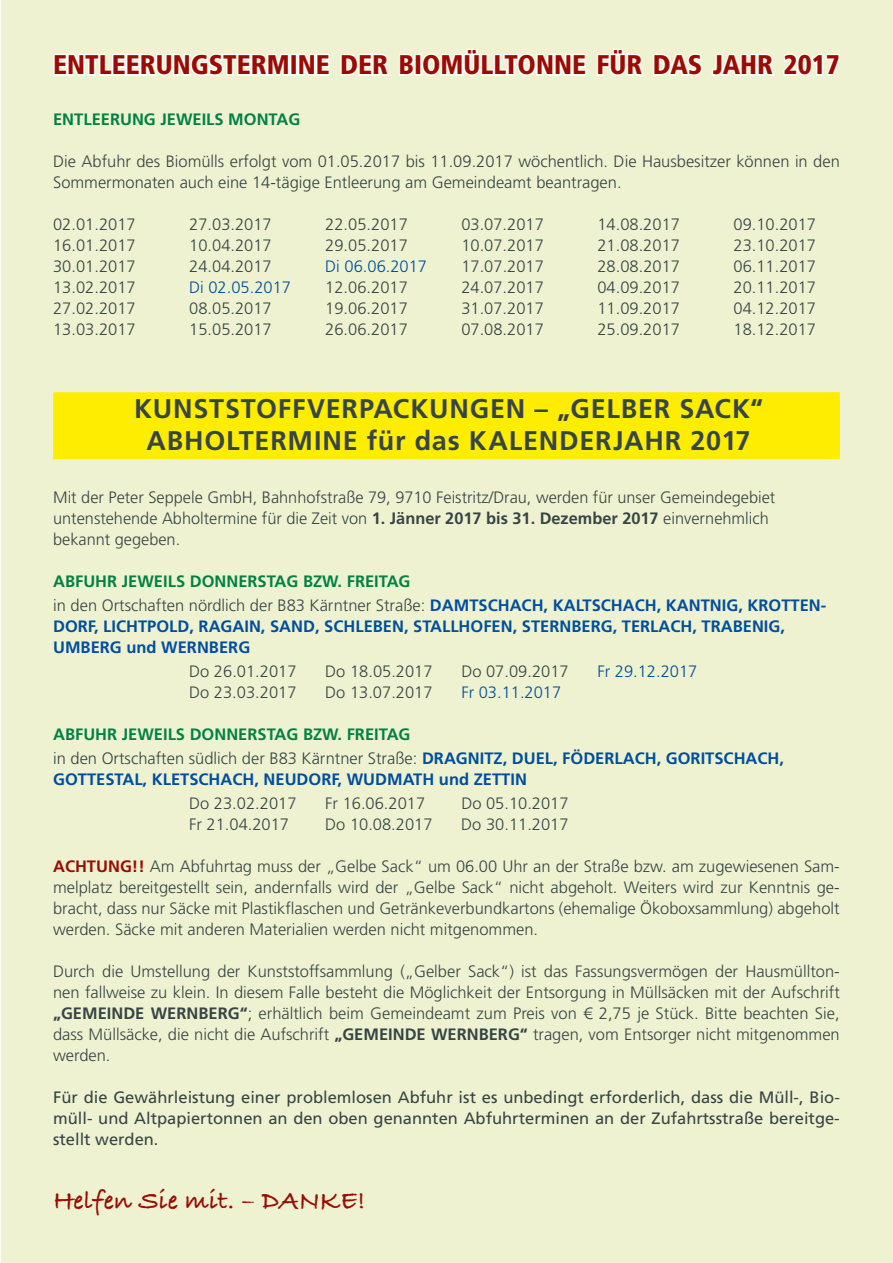
<style>
.page{position:relative;width:893px;height:1263px;background:#fff}
.page>*{position:absolute;margin:0;border:0;box-sizing:border-box;transform-origin:0 0}
.t1{font:700 27px/32.4px "Frutiger";letter-spacing:.03em;color:#364545;text-align:center}
.t2{font:900 condensed 27px "Frutiger";color:#9c0b01}
.t3{font:700 27px "Bradley Hand ITCTT";color:#9c0b01}
.t4{font:300 16.5px/21px "Frutiger";color:#364545}
.t5{font:16.5px/21px "Frutiger";color:#364545;text-align:justify}
.t6{font:700 16.5px/21px "Frutiger";color:#004e9e}
.t7{font:300 16.5px "Frutiger";color:#004e9e}
.t8{font:700 16.5px "Frutiger";color:#008243}
.s1{font-weight:700}
.s2{font-weight:700;color:#008243}
.s3{font-weight:700;color:#004e9e}
.s4{font-weight:700;color:#9c0b01}
.s5{font-family:"Frutiger LT Com"}
</style>
<div class="page">
<div style="left:1px;top:0;width:892px;height:1263px;background:#eef2d1"></div>
<div style="left:53px;top:392px;width:787px;height:35px;background:#ffed00"></div>
<div style="left:53px;top:425px;width:787px;height:34px;background:#ffed00"></div>
<svg style="left:53px;top:53px;width:278px;height:23px"></svg>
<svg style="left:340px;top:48px;width:247px;height:28px"></svg>
<svg style="left:596px;top:48px;width:48px;height:28px"></svg>
<svg style="left:653px;top:53px;width:50px;height:23px"></svg>
<svg style="left:711px;top:53px;width:129px;height:23px"></svg>
<h1 class="t2" style="left:53px;top:49px;width:788px">ENTLEERUNGSTERMINE DER BIOMÜLLTONNE FÜR DAS JAHR 2017</h1>
<p class="t8" style="left:53px;top:109px;width:249px">ENTLEERUNG JEWEILS MONTAG</p>
<p class="t4" style="left:53px;top:151px;width:788px">Die Abfuhr des Biomülls erfolgt vom 01.05.2017 bis 11.09.2017 wöchentlich. Die Hausbesitzer können in den<br>Sommermonaten auch eine 14-tägige Entleerung am Gemeindeamt beantragen.</p>
<p class="t4" style="left:53px;top:214px;width:84px">02.01.2017</p>
<p class="t4" style="left:189px;top:214px;width:84px">27.03.2017</p>
<p class="t4" style="left:325px;top:214px;width:84px">22.05.2017</p>
<p class="t4" style="left:461px;top:214px;width:84px">03.07.2017</p>
<p class="t4" style="left:597px;top:214px;width:84px">14.08.2017</p>
<p class="t4" style="left:733px;top:214px;width:84px">09.10.2017</p>
<p class="t4" style="left:53px;top:235px;width:84px">16.01.2017</p>
<p class="t4" style="left:189px;top:235px;width:84px">10.04.2017</p>
<p class="t4" style="left:325px;top:235px;width:84px">29.05.2017</p>
<p class="t4" style="left:461px;top:235px;width:84px">10.07.2017</p>
<p class="t4" style="left:597px;top:235px;width:84px">21.08.2017</p>
<p class="t4" style="left:733px;top:235px;width:84px">23.10.2017</p>
<p class="t4" style="left:53px;top:256px;width:84px">30.01.2017</p>
<p class="t4" style="left:189px;top:256px;width:84px">24.04.2017</p>
<p class="t7" style="left:325px;top:257px;width:103px">Di 06.06.2017</p>
<p class="t4" style="left:461px;top:256px;width:84px">17.07.2017</p>
<p class="t4" style="left:597px;top:256px;width:84px">28.08.2017</p>
<p class="t4" style="left:733px;top:256px;width:84px">06.11.2017</p>
<p class="t4" style="left:53px;top:277px;width:84px">13.02.2017</p>
<p class="t7" style="left:189px;top:278px;width:103px">Di 02.05.2017</p>
<p class="t4" style="left:325px;top:277px;width:84px">12.06.2017</p>
<p class="t4" style="left:461px;top:277px;width:84px">24.07.2017</p>
<p class="t4" style="left:597px;top:277px;width:84px">04.09.2017</p>
<p class="t4" style="left:733px;top:277px;width:84px">20.11.2017</p>
<p class="t4" style="left:53px;top:298px;width:84px">27.02.2017</p>
<p class="t4" style="left:189px;top:298px;width:84px">08.05.2017</p>
<p class="t4" style="left:325px;top:298px;width:84px">19.06.2017</p>
<p class="t4" style="left:461px;top:298px;width:84px">31.07.2017</p>
<p class="t4" style="left:597px;top:298px;width:84px">11.09.2017</p>
<p class="t4" style="left:733px;top:298px;width:84px">04.12.2017</p>
<p class="t4" style="left:53px;top:319px;width:84px">13.03.2017</p>
<p class="t4" style="left:189px;top:319px;width:84px">15.05.2017</p>
<p class="t4" style="left:325px;top:319px;width:84px">26.06.2017</p>
<p class="t4" style="left:461px;top:319px;width:84px">07.08.2017</p>
<p class="t4" style="left:597px;top:319px;width:84px">25.09.2017</p>
<p class="t4" style="left:733px;top:319px;width:84px">18.12.2017</p>
<h1 class="t1" style="left:134px;top:392px;width:631px">KUNSTSTOFFVERPACKUNGEN – „GELBER SACK“<br>ABHOLTERMINE für das KALENDERJAHR 2017</h1>
<p class="t4" style="left:53px;top:487px;width:724px">Mit der Peter Seppele GmbH, Bahnhofstraße 79, 9710 Feistritz/Drau, werden für unser Gemeindegebiet untenstehende Abholtermine für die Zeit von <span class="s1">1. Jänner 2017 bis 31. Dezember 2017</span> einvernehmlich bekannt gegeben.</p>
<p class="t4" style="left:53px;top:569px;width:775px;line-height:24px"><span class="s2">ABFUHR JEWEILS DONNERSTAG BZW. FREITAG<br></span>in den Ortschaften nördlich der B83 Kärntner Straße: <span class="s3">DAMTSCHACH, KALTSCHACH, KANTNIG, KROTTEN-</span></p>
<p class="t6" style="left:53px;top:615px;width:733px">DORF, LICHTPOLD, RAGAIN, SAND, SCHLEBEN, STALLHOFEN, STERNBERG, TERLACH, TRABENIG,<br>UMBERG und WERNBERG</p>
<p class="t4" style="left:189px;top:661px;width:109px">Do 26.01.2017</p>
<p class="t4" style="left:325px;top:661px;width:109px">Do 18.05.2017</p>
<p class="t4" style="left:461px;top:661px;width:109px">Do 07.09.2017</p>
<p class="t7" style="left:597px;top:662px;width:101px">Fr 29.12.2017</p>
<p class="t4" style="left:189px;top:682px;width:109px">Do 23.03.2017</p>
<p class="t4" style="left:325px;top:682px;width:109px">Do 13.07.2017</p>
<p class="t7" style="left:461px;top:683px;width:101px">Fr 03.11.2017</p>
<p class="t4" style="left:53px;top:722px;width:732px;line-height:24px"><span class="s2">ABFUHR JEWEILS DONNERSTAG BZW. FREITAG<br></span>in den Ortschaften südlich der B83 Kärntner Straße: <span class="s3">DRAGNITZ, DUEL, FÖDERLACH, GORITSCHACH,</span></p>
<p class="t6" style="left:53px;top:768px;width:475px">GOTTESTAL, KLETSCHACH, NEUDORF, WUDMATH und ZETTIN</p>
<p class="t4" style="left:189px;top:793px;width:109px">Do 23.02.2017</p>
<p class="t4" style="left:325px;top:793px;width:101px">Fr 16.06.2017</p>
<p class="t4" style="left:461px;top:793px;width:109px">Do 05.10.2017</p>
<p class="t4" style="left:189px;top:814px;width:101px">Fr 21.04.2017</p>
<p class="t4" style="left:325px;top:814px;width:109px">Do 10.08.2017</p>
<p class="t4" style="left:461px;top:814px;width:109px">Do 30.11.2017</p>
<p class="t4" style="left:53px;top:856px;width:788px;text-align:justify"><span class="s4">ACHTUNG!!</span> Am Abfuhrtag muss der „Gelbe Sack“ um 06.00 Uhr an der Straße bzw. am zugewiesenen Sam&shy;melplatz bereitgestellt sein, andernfalls wird der „Gelbe Sack“ nicht abgeholt. Weiters wird zur Kenntnis ge&shy;bracht, dass nur Säcke mit Plastikflaschen und Getränkeverbundkartons (ehemalige Ökoboxsammlung) abgeholt werden. Säcke mit anderen Materialien werden nicht mitgenommen.</p>
<p class="t4" style="left:53px;top:961px;width:788px;text-align:justify">Durch die Umstellung der Kunststoffsammlung („Gelber Sack“) ist das Fassungsvermögen der Hausmüllton&shy;nen fallweise zu klein. In diesem Falle besteht die Möglichkeit der Entsorgung in Müllsäcken mit der Aufschrift <span class="s1">„GEMEINDE WERNBERG“</span>; erhältlich beim Gemeindeamt zum Preis von <span class="s5">€</span> 2,75 je Stück. Bitte beachten Sie, dass Müllsäcke, die nicht die Aufschrift <span class="s1">„GEMEINDE WERNBERG“</span> tragen, vom Entsorger nicht mitgenommen werden.</p>
<p class="t5" style="left:53px;top:1086px;width:788px">Für die Gewährleistung einer problemlosen Abfuhr ist es unbedingt erforderlich, dass die Müll-, Bio&shy;müll- und Altpapiertonnen an den oben genannten Abfuhrterminen an der Zufahrtsstraße bereitge&shy;stellt werden.</p>
<h1 class="t3" style="left:53px;top:1180px;width:314px">Helfen Sie mit. – DANKE!</h1>
</div>
